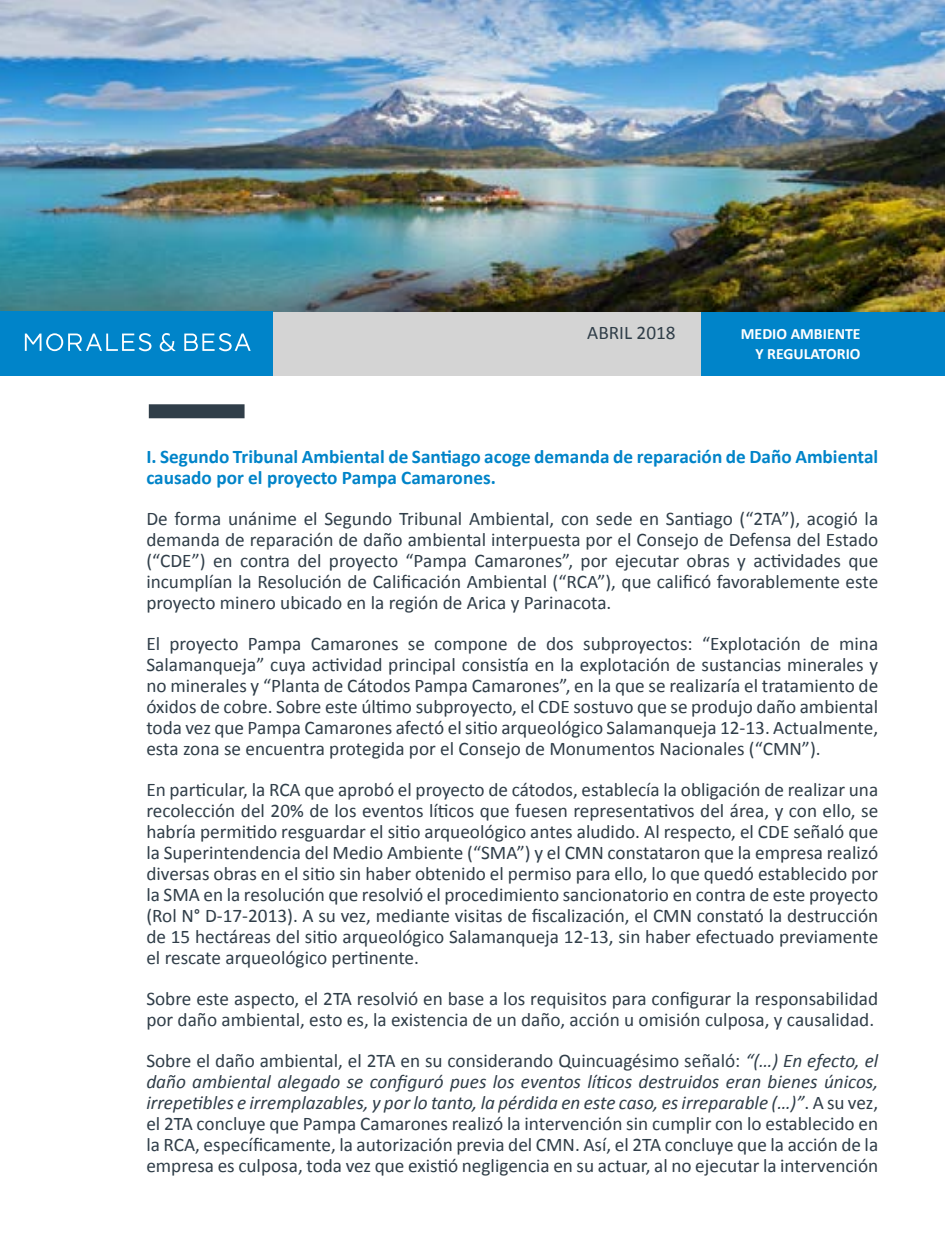
<style>
.page{position:relative;width:945px;height:1260px;background:#fff}
.page>*{position:absolute;margin:0;border:0;box-sizing:border-box;transform-origin:0 0}
.t1{font:19.25px/21px "Calibri";color:#303e49;text-align:justify}
.t2{font:700 19.25px/21px "Calibri";color:#0084c9}
.t3{font:700 15.75px/19.2px "Calibri";color:#fff;text-align:right}
.s1{font-style:italic}
</style>
<div class="page">
<div style="left:0;top:311px;width:945px;height:64px;background:#d4d4d4"></div>
<div style="left:702px;top:311px;width:243px;height:64px;background:#0084c9"></div>
<img style="left:0;top:0;width:945px;height:311px">
<div style="left:149px;top:404px;width:96px;height:14px;background:#303e49"></div>
<div style="left:0;top:311px;width:273px;height:64px;background:#0084c9"></div>
<svg style="left:25px;top:333px;width:226px;height:18px"></svg>
<p class="t1" style="left:587px;top:323px;width:90px">ABRIL 2018</p>
<p class="t3" style="left:741px;top:325px;width:121px">MEDIO AMBIENTE<br>Y REGULATORIO</p>
<p class="t2" style="left:146px;top:446px;width:733px">I. Segundo Tribunal Ambiental de Santiago acoge demanda de reparación de Daño Ambiental causado por el proyecto Pampa Camarones.</p>
<p class="t1" style="left:146px;top:508px;width:733px">De forma unánime el Segundo Tribunal Ambiental, con sede en Santiago (“2TA”), acogió la demanda de reparación de daño ambiental interpuesta por el Consejo de Defensa del Estado (“CDE”) en contra del proyecto “Pampa Camarones”, por ejecutar obras y actividades que incumplían la Resolución de Calificación Ambiental (“RCA”), que calificó favorablemente este proyecto minero ubicado en la región de Arica y Parinacota.</p>
<p class="t1" style="left:146px;top:633px;width:733px">El proyecto Pampa Camarones se compone de dos subproyectos: “Explotación de mina Salamanqueja” cuya actividad principal consistía en la explotación de sustancias minerales y no minerales y “Planta de Cátodos Pampa Camarones”, en la que se realizaría el tratamiento de óxidos de cobre. Sobre este último subproyecto, el CDE sostuvo que se produjo daño ambiental toda vez que Pampa Camarones afectó el sitio arqueológico Salamanqueja 12-13. Actualmente, esta zona se encuentra protegida por el Consejo de Monumentos Nacionales (“CMN”).</p>
<p class="t1" style="left:146px;top:779px;width:733px">En particular, la RCA que aprobó el proyecto de cátodos, establecía la obligación de realizar una recolección del 20% de los eventos líticos que fuesen representativos del área, y con ello, se habría permitido resguardar el sitio arqueológico antes aludido. Al respecto, el CDE señaló que la Superintendencia del Medio Ambiente (“SMA”) y el CMN constataron que la empresa realizó diversas obras en el sitio sin haber obtenido el permiso para ello, lo que quedó establecido por la SMA en la resolución que resolvió el procedimiento sancionatorio en contra de este proyecto (Rol N° D-17-2013). A su vez, mediante visitas de fiscalización, el CMN constató la destrucción de 15 hectáreas del sitio arqueológico Salamanqueja 12-13, sin haber efectuado previamente el rescate arqueológico pertinente.</p>
<p class="t1" style="left:146px;top:988px;width:733px">Sobre este aspecto, el 2TA resolvió en base a los requisitos para configurar la responsabilidad por daño ambiental, esto es, la existencia de un daño, acción u omisión culposa, y causalidad.</p>
<p class="t1" style="left:146px;top:1050px;width:733px">Sobre el daño ambiental, el 2TA en su considerando Quincuagésimo señaló: <span class="s1">“(…) En efecto, el daño ambiental alegado se configuró pues los eventos líticos destruidos eran bienes únicos, irrepetibles e irremplazables, y por lo tanto, la pérdida en este caso, es irreparable (…)”</span>. A su vez, el 2TA concluye que Pampa Camarones realizó la intervención sin cumplir con lo establecido en la RCA, específicamente, la autorización previa del CMN. Así, el 2TA concluye que la acción de la empresa es culposa, toda vez que existió negligencia en su actuar, al no ejecutar la intervención</p>
</div>
